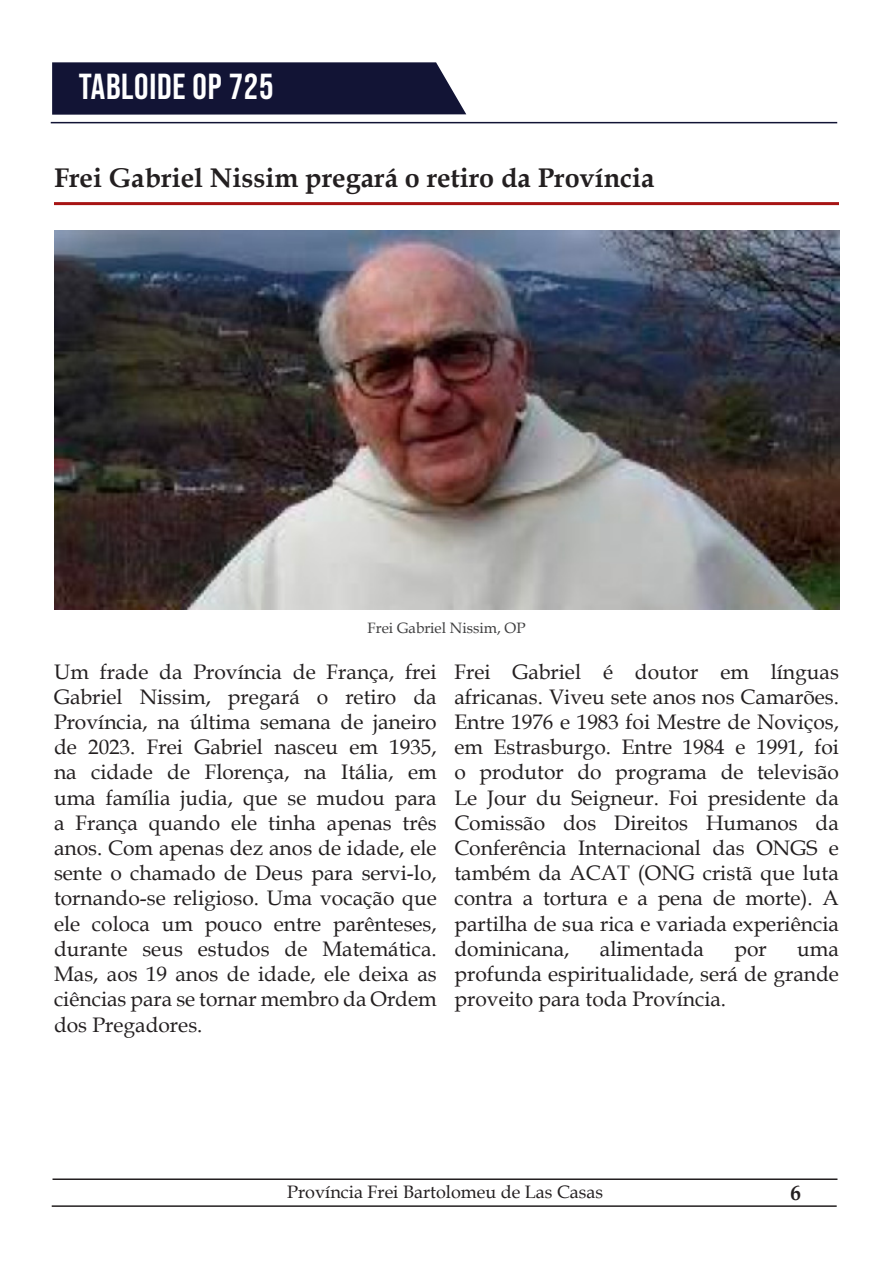
<style>
.page{position:relative;width:893px;height:1263px;background:#fff}
.page>*{position:absolute;margin:0;border:0;box-sizing:border-box;transform-origin:0 0}
.t1{font:36px "Bebas Neue";letter-spacing:.02em;color:#fff}
.t2{font:700 27px "Book Antiqua";color:#231f20}
.Corpo_do_Texto{font:21px/25.2px "Book Antiqua";color:#231f20;text-align:justify}
.t3{font:700 21px "Book Antiqua";color:#231f20}
.t4{font:18px "Book Antiqua";color:#231f20}
.t5{font:15px "Book Antiqua";color:#3e3e3f}
</style>
<div class="page">
<hr style="left:53px;top:1178px;width:784px;height:2px;background:#231f20">
<hr style="left:52px;top:1205px;width:785px;height:2px;background:#231f20">
<svg style="left:52px;top:62px;width:415px;height:53px;background:#1d1f3f"></svg>
<hr style="left:51px;top:122px;width:786px;height:1px;background:#121435">
<hr style="left:54px;top:202px;width:785px;height:3px;background:#a71414">
<img style="left:55px;top:231px;width:785px;height:378px">
<h1 class="t1" style="left:79px;top:66px;width:196px">TABLOIDE OP 725</h1>
<p class="t2" style="left:54px;top:159px;width:602px">Frei Gabriel Nissim pregará o retiro da Província</p>
<p class="t5" style="left:368px;top:618px;width:159px">Frei Gabriel Nissim, OP</p>
<p class="Corpo_do_Texto" style="left:54px;top:658px;width:384px">Um frade da Província de França, frei Gabriel Nissim, pregará o retiro da Província, na última semana de janeiro de 2023. Frei Gabriel nasceu em 1935, na cidade de Florença, na Itália, em uma família judia, que se mudou para a França quando ele tinha apenas três anos. Com apenas dez anos de idade, ele sente o chamado de Deus para servi-lo, tornando-se religioso. Uma vocação que ele coloca um pouco entre parênteses, durante seus estudos de Matemática.<br>Mas, aos 19 anos de idade, ele deixa as ciências para se tornar membro da Ordem dos Pregadores.</p>
<p class="Corpo_do_Texto" style="left:454px;top:658px;width:386px">Frei Gabriel é doutor em línguas africanas. Viveu sete anos nos Camarões.<br>Entre 1976 e 1983 foi Mestre de Noviços, em Estrasburgo. Entre 1984 e 1991, foi o produtor do programa de televisão Le Jour du Seigneur. Foi presidente da Comissão dos Direitos Humanos da Conferência Internacional das ONGS e também da ACAT (ONG cristã que luta contra a tortura e a pena de morte). A partilha de sua rica e variada experiência dominicana,</p>
<p class="Corpo_do_Texto" style="left:600px;top:936px;width:106px">alimentada</p>
<p class="Corpo_do_Texto" style="left:734px;top:936px;width:34px">por</p>
<p class="Corpo_do_Texto" style="left:454px;top:936px;width:386px;text-indent:343px">uma profunda espiritualidade, será de grande proveito para toda Província.</p>
<p class="t4" style="left:287px;top:1180px;width:317px">Província Frei Bartolomeu de Las Casas</p>
<p class="t3" style="left:790px;top:1178px;width:12px">6</p>
</div>
